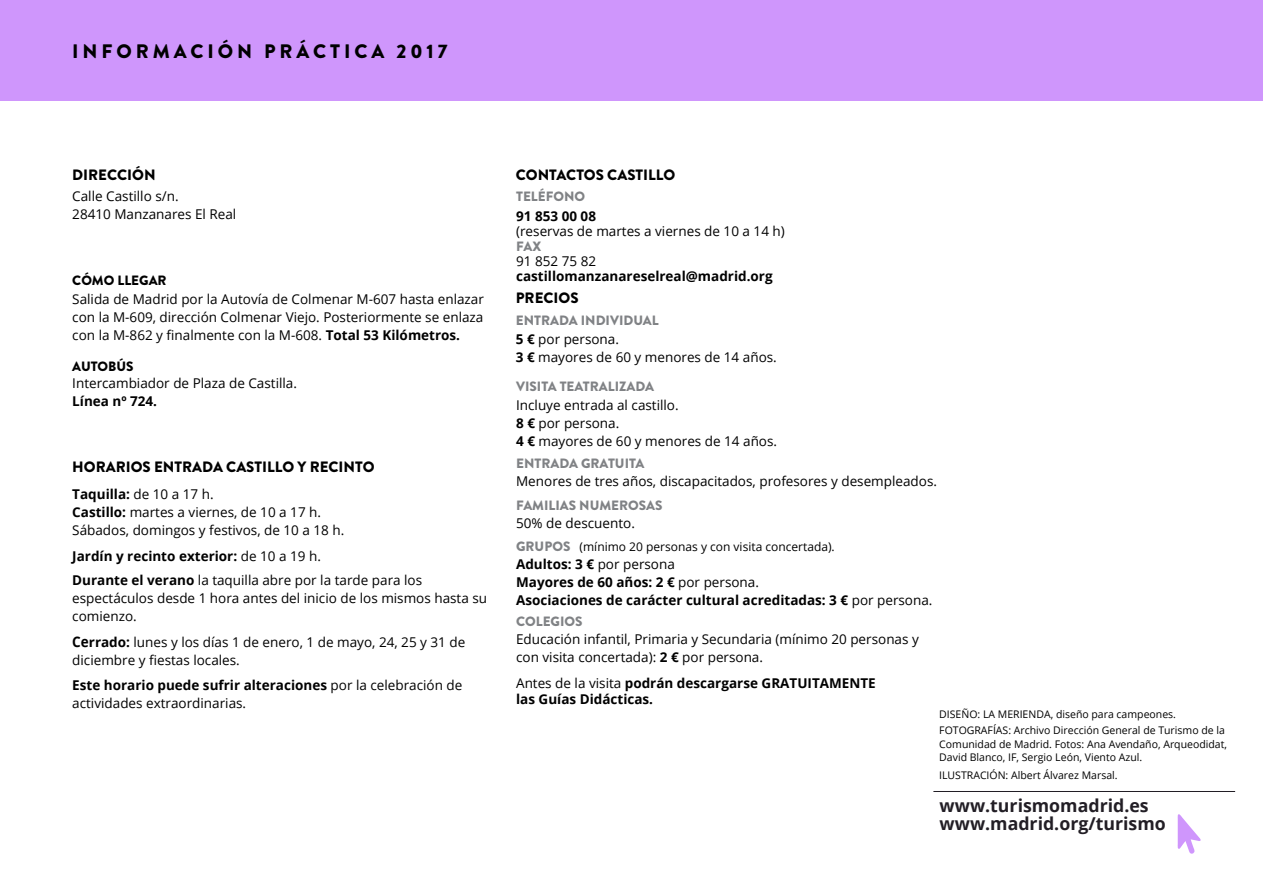
<style>
.page{position:relative;width:1263px;height:893px;background:#fff}
.page>*{position:absolute;margin:0;border:0;box-sizing:border-box;transform-origin:0 0}
.t1{font:900 19.5px "Brandon Grotesque";letter-spacing:.2em;color:#000}
.t2{font:700 17.7px "Open Sans";color:#221e25}
.t3{font:900 15px "Brandon Grotesque";color:#000}
.t4{font:13.5px/18px "Open Sans";color:#000}
.t5{font:700 13.5px/18px "Open Sans";color:#000}
.t6{font:900 13.5px "Brandon Grotesque";color:#808285}
.t7{font:900 13.5px "Brandon Grotesque";color:#000}
.t8{font:12px "Open Sans";color:#000}
.t9{font:10.5px/16.5px "Open Sans";color:#000}
.s1{font-weight:700}
.s2{font-weight:700;font-size:14.55px}
.s3{font-weight:400}
</style>
<div class="page">
<div style="left:0;top:0;width:1263px;height:101px;background:#cf96fc"></div>
<svg style="left:1177px;top:814px;width:24px;height:40px"></svg>
<hr style="left:933px;top:791px;width:302px;height:1px;background:#221e25">
<h1 class="t1" style="left:72px;top:37px;width:377px">INFORMACIÓN PRÁCTICA 2017</h1>
<p class="t3" style="left:72px;top:164px;width:85px">DIRECCIÓN</p>
<p class="t3" style="left:516px;top:164px;width:161px">CONTACTOS CASTILLO</p>
<p class="t4" style="left:72px;top:186px;width:166px">Calle Castillo s/n.<br>28410 Manzanares El Real</p>
<p class="t7" style="left:72px;top:271px;width:96px">CÓMO LLEGAR</p>
<p class="t4" style="left:72px;top:290px;width:413px;text-align:justify">Salida de Madrid por la Autovía de Colmenar M-607 hasta enlazar con la M-609, dirección Colmenar Viejo. Posteriormente se enlaza con la M-862 y finalmente con la M-608. <span class="s1">Total 53 Kilómetros.</span></p>
<p class="t7" style="left:72px;top:356px;width:63px">AUTOBÚS</p>
<p class="t4" style="left:72px;top:374px;width:226px">Intercambiador de Plaza de Castilla.</p>
<p class="t5" style="left:72px;top:392px;width:86px">Línea nº 724.</p>
<p class="t3" style="left:72px;top:456px;width:304px">HORARIOS ENTRADA CASTILLO Y RECINTO</p>
<p class="t4" style="left:72px;top:485px;width:273px"><span class="s1">Taquilla:</span> de 10 a 17 h.<br><span class="s1">Castillo:</span> martes a viernes, de 10 a 17 h.<br>Sábados, domingos y festivos, de 10 a 18 h.</p>
<p class="t4" style="left:72px;top:544px;width:351px;line-height:24px"><span class="s1">Jardín y recinto exterior:</span> de 10 a 19 h.<br><span class="s1">Durante el verano</span> la taquilla abre por la tarde para los</p>
<p class="t4" style="left:72px;top:589px;width:416px">espectáculos desde 1 hora antes del inicio de los mismos hasta su comienzo.</p>
<p class="t4" style="left:72px;top:632px;width:395px"><span class="s2">Ce</span><span class="s1">rrado:</span> lunes y los días 1 de enero, 1 de mayo, 24, 25 y 31 de diciembre y fiestas locales.</p>
<p class="t4" style="left:72px;top:676px;width:392px"><span class="s1">Este horario puede sufrir alteraciones</span> por la celebración de actividades extraordinarias.</p>
<p class="t6" style="left:516px;top:187px;width:70px">TELÉFONO</p>
<p class="t5" style="left:516px;top:207px;width:81px">91 853 00 08</p>
<p class="t4" style="left:516px;top:222px;width:270px">(reservas de martes a viernes de 10 a 14 h)</p>
<p class="t6" style="left:516px;top:237px;width:27px">FAX</p>
<p class="t4" style="left:516px;top:252px;width:82px">91 852 75 82</p>
<p class="t5" style="left:516px;top:267px;width:258px">castillomanzanareselreal@madrid.org</p>
<p class="t3" style="left:516px;top:287px;width:64px">PRECIOS</p>
<p class="t6" style="left:516px;top:311px;width:144px">ENTRADA INDIVIDUAL</p>
<p class="t4" style="left:516px;top:329px;width:262px"><span class="s1">5 €</span> por persona.<br><span class="s1">3 €</span> mayores de 60 y menores de 14 años.</p>
<p class="t4" style="left:516px;top:395px;width:262px">Incluye entrada al castillo.<br><span class="s1">8 €</span> por persona.<br><span class="s1">4 €</span> mayores de 60 y menores de 14 años.</p>
<p class="t6" style="left:516px;top:454px;width:130px">ENTRADA GRATUITA</p>
<p class="t4" style="left:516px;top:472px;width:422px">Menores de tres años, discapacitados, profesores y desempleados.</p>
<p class="t6" style="left:516px;top:495px;width:148px">FAMILIAS NUMEROSAS</p>
<p class="t4" style="left:516px;top:513px;width:120px">50% de descuento.</p>
<p class="t6" style="left:516px;top:537px;width:56px">GRUPOS</p>
<p class="t5" style="left:516px;top:555px;width:418px">Adultos: 3 € <span class="s3">por persona<br></span>Mayores de 60 años: 2 € <span class="s3">por persona.<br></span>Asociaciones de carácter cultural acreditadas: 3 € <span class="s3">por persona.</span></p>
<p class="t6" style="left:516px;top:612px;width:68px">COLEGIOS</p>
<p class="t4" style="left:516px;top:630px;width:404px">Educación infantil, Primaria y Secundaria (mínimo 20 personas y con visita concertada): <span class="s1">2 €</span> por persona.</p>
<p class="t5" style="left:516px;top:674px;width:361px;line-height:16.2px"><span class="s3">Antes de la visita</span> podrán descargarse GRATUITAMENTE las Guías Didácticas.</p>
<p class="t6" style="left:516px;top:377px;width:140px">VISITA TEATRALIZADA</p>
<p class="t8" style="left:580px;top:538px;width:257px">(mínimo 20 personas y con visita concertada).</p>
<p class="t9" style="left:939px;top:705px;width:287px">DISEÑO: LA MERIENDA, diseño para campeones.<br>FOTOGRAFÍAS: Archivo Dirección General de Turismo de la</p>
<p class="t9" style="left:939px;top:737px;width:289px;line-height:13.5px">Comunidad de Madrid. Fotos: Ana Avendaño, Arqueodidat,<br>David Blanco, IF, Sergio León, Viento Azul.</p>
<p class="t9" style="left:939px;top:767px;width:180px">ILUSTRACIÓN: Albert Álvarez Marsal.</p>
<h2 class="t2" style="left:940px;top:811px;width:228px">www.madrid.org/turismo</h2>
<h2 class="t2" style="left:940px;top:793px;width:211px">www.turismomadrid.es</h2>
</div>
